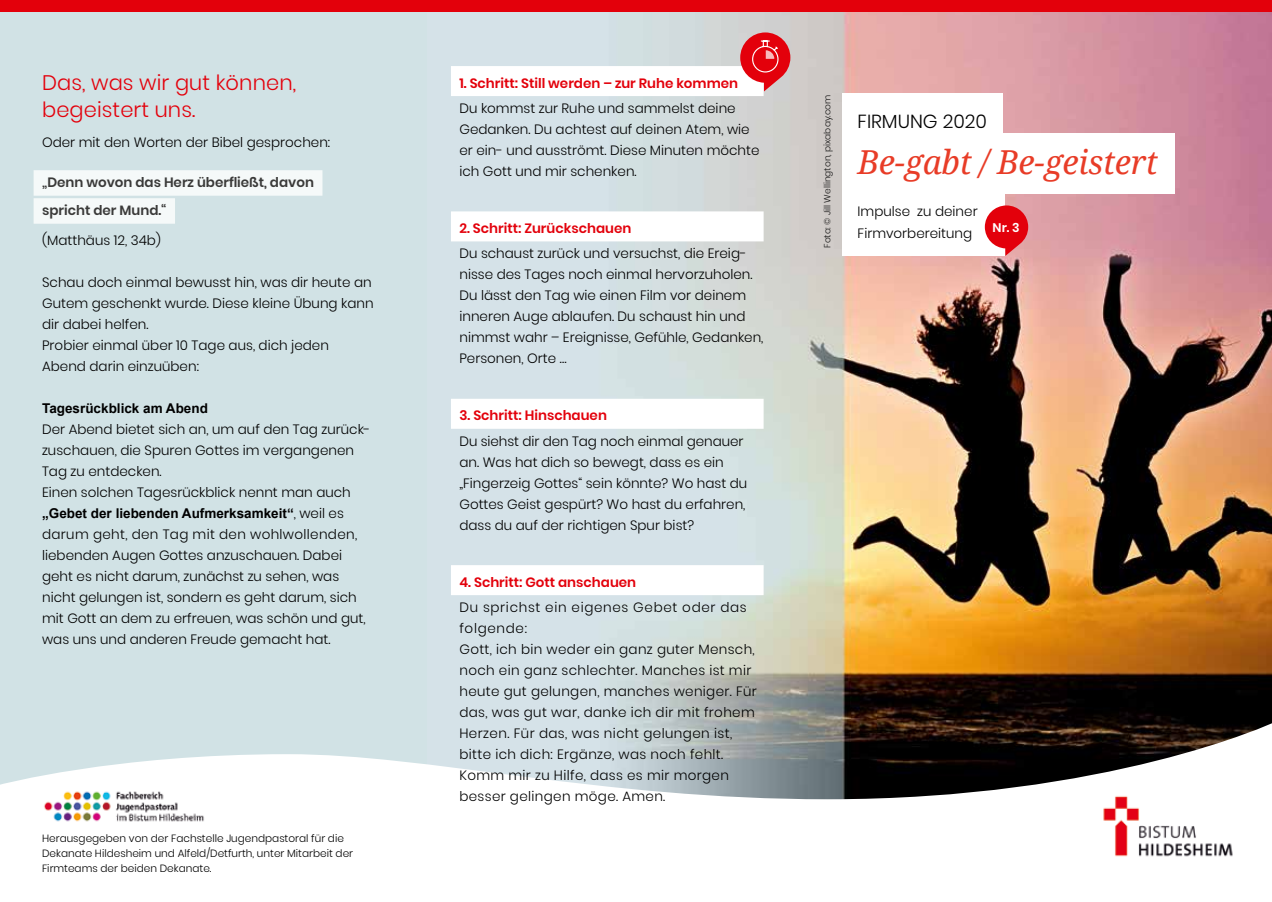
<style>
.page{position:relative;width:1272px;height:902px;background:#fff}
.page>*{position:absolute;margin:0;border:0;box-sizing:border-box;transform-origin:0 0}
.t1{font:italic 33px "Droid Serif";letter-spacing:-.01em;color:#e83c27}
.t2{font:300 21px/27px "Poppins";letter-spacing:.005em;color:#e3000b}
.t3{font:300 18.9px "Poppins";color:#000}
.t4{font:300 13.5px/21px "Poppins";color:#000}
.t5{font:300 13.5px/21px "Poppins";letter-spacing:.025em;color:#000}
.t6{font:600 13.5px "Poppins";color:#e3000b}
.t7{font:700 13.5px "Arial";color:#000}
.t8{font:600 13.5px/28px "Poppins";color:#3a3a39}
.t9{font:600 12.45px "Poppins";color:#fff}
.t10{font:300 10.5px/15px "Poppins";color:#000}
.t11{font:300 9px "Poppins";color:#000}
.s1{font-family:"Poppins";font-weight:300}
</style>
<div class="page">
<div style="left:0;top:9px;width:427px;height:892px;background:#d1e2e5"></div>
<img style="left:427px;top:12px;width:844px;height:710px">
<svg style="left:0;top:722px;width:1271px;height:179px"></svg>
<img style="left:1097px;top:787px;width:169px;height:102px">
<div style="left:0;top:0;width:1271px;height:12px;background:#e3000b"></div>
<div style="left:451px;top:66px;width:312px;height:30px;background:#fff"></div>
<div style="left:451px;top:211px;width:312px;height:30px;background:#fff"></div>
<div style="left:451px;top:399px;width:312px;height:30px;background:#fff"></div>
<div style="left:451px;top:565px;width:312px;height:30px;background:#fff"></div>
<div style="left:34px;top:170px;width:288px;height:26px;background:#f5f9f9"></div>
<div style="left:34px;top:198px;width:141px;height:26px;background:#f5f9f9"></div>
<img style="left:34px;top:783px;width:179px;height:46px">
<div style="left:842px;top:93px;width:160px;height:56px;background:#fff"></div>
<div style="left:842px;top:187px;width:162px;height:69px;background:#fff"></div>
<div style="left:842px;top:133px;width:332px;height:61px;background:#fff"></div>
<svg style="left:984px;top:205px;width:44px;height:51px"></svg>
<svg style="left:740px;top:32px;width:50px;height:59px;background:#e3545b"></svg>
<h2 class="t2" style="left:42px;top:69px;width:255px">Das, was wir gut können, begeistert uns.</h2>
<p class="t4" style="left:42px;top:131px;width:289px">Oder mit den Worten der Bibel gesprochen:</p>
<p class="t8" style="left:42px;top:168px;width:273px">„Denn wovon das Herz überfließt, davon spricht der Mund.“</p>
<p class="t4" style="left:42px;top:229px;width:120px">(Matthäus 12, 34b)</p>
<p class="t4" style="left:42px;top:271px;width:333px">Schau doch einmal bewusst hin, was dir heute an Gutem geschenkt wurde. Diese kleine Übung kann dir dabei helfen.<br>Probier einmal über 10 Tage aus, dich jeden Abend darin einzuüben:</p>
<p class="t7" style="left:42px;top:398px;width:167px">Tagesrückblick am Abend</p>
<p class="t4" style="left:42px;top:418px;width:330px">Der Abend bietet sich an, um auf den Tag zurück&shy;zuschauen, die Spuren Gottes im vergangenen Tag zu entdecken.<br>Einen solchen Tagesrückblick nennt man auch</p>
<p class="t7" style="left:42px;top:503px;width:303px">„Gebet der liebenden Aufmerksamkeit“<span class="s1">, weil es</span></p>
<p class="t4" style="left:42px;top:523px;width:325px">darum geht, den Tag mit den wohlwollenden, liebenden Augen Gottes anzuschauen. Dabei geht es nicht darum, zunächst zu sehen, was nicht gelungen ist, sondern es geht darum, sich mit Gott an dem zu erfreuen, was schön und gut, was uns und anderen Freude gemacht hat.</p>
<p class="t10" style="left:42px;top:830px;width:312px">Herausgegeben von der Fachstelle Jugendpastoral für die<br>Dekanate Hildesheim und Alfeld/Detfurth, unter Mitarbeit der<br>Firmteams der beiden Dekanate.</p>
<p class="t6" style="left:459px;top:75px;width:280px">1. Schritt: Still werden – zur Ruhe kommen</p>
<p class="t4" style="left:459px;top:98px;width:301px">Du kommst zur Ruhe und sammelst deine Gedanken. Du achtest auf deinen Atem, wie er ein- und ausströmt. Diese Minuten möchte ich Gott und mir schenken.</p>
<p class="t6" style="left:459px;top:220px;width:173px">2. Schritt: Zurückschauen</p>
<p class="t4" style="left:459px;top:243px;width:305px">Du schaust zurück und versuchst, die Ereig&shy;nisse des Tages noch einmal hervorzuholen.<br>Du lässt den Tag wie einen Film vor deinem inneren Auge ablaufen. Du schaust hin und nimmst wahr – Ereignisse, Gefühle, Gedanken, Personen, Orte …</p>
<p class="t6" style="left:459px;top:408px;width:149px">3. Schritt: Hinschauen</p>
<p class="t4" style="left:459px;top:430px;width:289px">Du siehst dir den Tag noch einmal genauer an. Was hat dich so bewegt, dass es ein „Fingerzeig Gottes“ sein könnte? Wo hast du Gottes Geist gespürt? Wo hast du erfahren, dass du auf der richtigen Spur bist?</p>
<p class="t6" style="left:459px;top:574px;width:178px">4. Schritt: Gott anschauen</p>
<p class="t5" style="left:459px;top:596px;width:299px">Du sprichst ein eigenes Gebet oder das folgende:<br>Gott, ich bin weder ein ganz guter Mensch, noch ein ganz schlechter. Manches ist mir heute gut gelungen, manches weniger. Für das, was gut war, danke ich dir mit frohem Herzen. Für das, was nicht gelungen ist, bitte ich dich: Ergänze, was noch fehlt.<br>Komm mir zu Hilfe, dass es mir morgen besser gelingen möge. Amen.</p>
<p class="t11" style="left:822px;top:248px;width:155px;rotate:-90deg">Foto: © Jill Wellington, pixabay.com</p>
<h3 class="t3" style="left:857px;top:110px;width:131px">FIRMUNG 2020</h3>
<h1 class="t1" style="left:857px;top:143px;width:302px">Be-gabt / Be-geistert</h1>
<p class="t4" style="left:857px;top:201px;width:121px">Impulse zu deiner<br>Firmvorbereitung</p>
<p class="t9" style="left:992px;top:220px;width:29px">Nr. 3</p>
</div>
